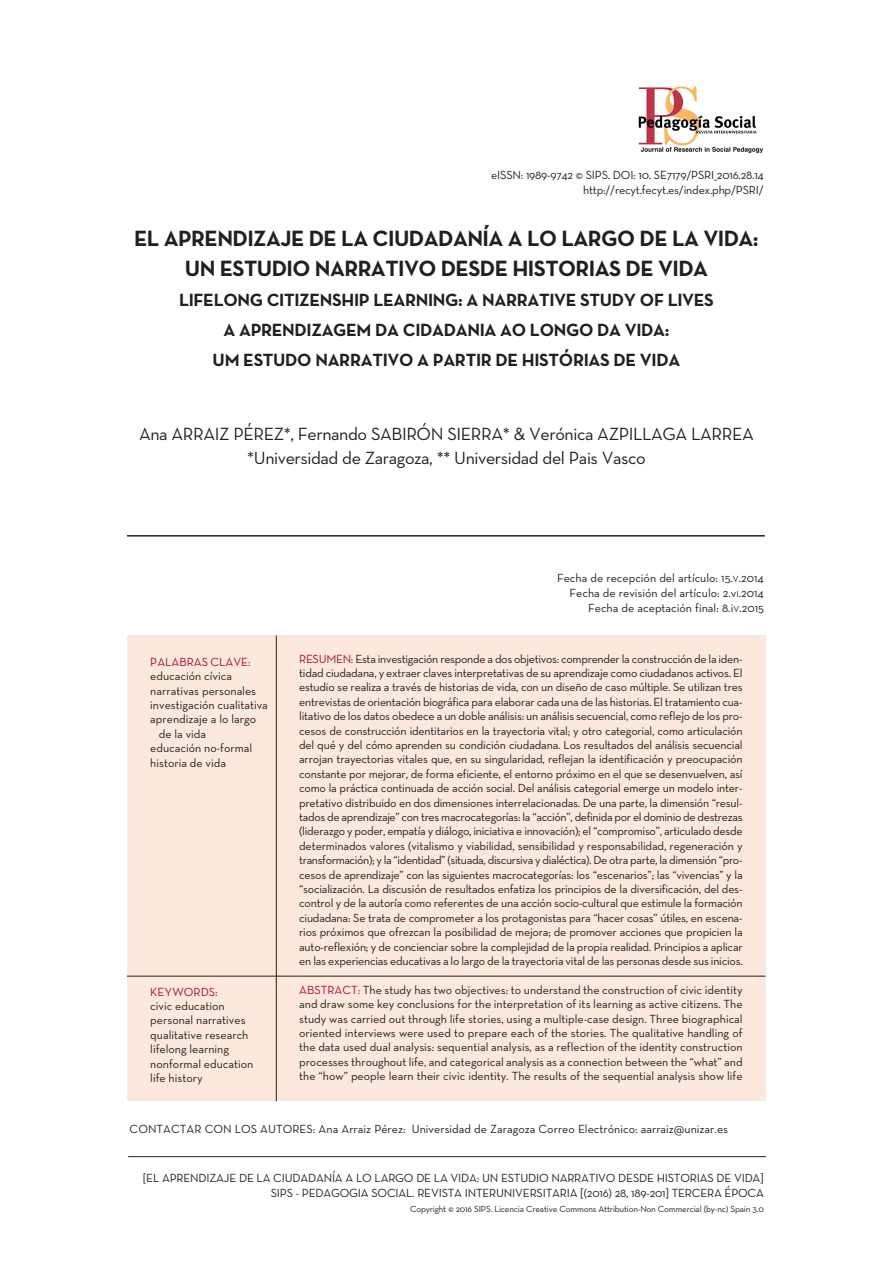
<style>
.page{position:relative;width:893px;height:1263px;background:#fff}
.page>*{position:absolute;margin:0;border:0;box-sizing:border-box;transform-origin:0 0}
.t1{font:700 22.5px/30px "Neutra Text";letter-spacing:-.025em;color:#231f20;text-align:center}
.t2{font:700 18px/30px "Neutra Text";letter-spacing:-.02em;color:#231f20;text-align:center}
.t3{font:18px/24px "Neutra Text";letter-spacing:-.025em;color:#231f20;text-align:center}
.t4{font:12px/14.4px "Neutra Text";color:#231f20;text-align:justify}
.t5{font:12px/15px "Neutra Text";letter-spacing:-.02em;color:#231f20;text-align:right}
.t6{font:12px "Neutra Text";color:#a30a34}
.t7{font:9px "Neutra Text";letter-spacing:-.02em;color:#231f20}
.s1{font-size:9px}
.s2{color:#a30a34}
</style>
<div class="page">
<hr style="left:128px;top:1156px;width:638px;height:1px;background:#231f20">
<img style="left:638px;top:86px;width:126px;height:68px">
<div style="left:128px;top:635px;width:148px;height:466px;background:#fde8dd"></div>
<div style="left:276px;top:635px;width:489px;height:466px;background:#fde8dd"></div>
<hr style="left:276px;top:635px;width:1px;height:466px;background:#231f20">
<hr style="left:127px;top:976px;width:638px;height:1px;background:#231f20">
<hr style="left:127px;top:535px;width:638px;height:1px;background:#231f20">
<p class="t5" style="left:491px;top:167px;width:274px">eISSN: 1989-9742 © SIPS. DOI: 10. SE7179/PSRI_2016.28.14 http://recyt.fecyt.es/index.php/PSRI/</p>
<h1 class="t1" style="left:134px;top:224px;width:626px">EL APRENDIZAJE DE LA CIUDADANÍA A LO LARGO DE LA VIDA:<br>UN ESTUDIO NARRATIVO DESDE HISTORIAS DE VIDA</h1>
<h2 class="t2" style="left:179px;top:285px;width:536px">LIFELONG CITIZENSHIP LEARNING: A NARRATIVE STUDY OF LIVES<br>A APRENDIZAGEM DA CIDADANIA AO LONGO DA VIDA:<br>UM ESTUDO NARRATIVO A PARTIR DE HISTÓRIAS DE VIDA</h2>
<h2 class="t3" style="left:139px;top:421px;width:616px">Ana ARRAIZ PÉREZ*, Fernando SABIRÓN SIERRA* &amp; Verónica AZPILLAGA LARREA *Universidad de Zaragoza, ** Universidad del Pais Vasco</h2>
<p class="t6" style="left:150px;top:655px;width:102px">PALABRAS CLAVE:</p>
<p class="t4" style="left:150px;top:669px;width:83px">educación cívica</p>
<p class="t4" style="left:150px;top:683px;width:107px">narrativas personales</p>
<p class="t4" style="left:150px;top:698px;width:119px">investigación cualitativa</p>
<p class="t4" style="left:150px;top:712px;width:107px">aprendizaje a lo largo</p>
<p class="t4" style="left:159px;top:726px;width:49px">de la vida</p>
<p class="t4" style="left:150px;top:741px;width:103px">educación no-formal</p>
<p class="t4" style="left:150px;top:755px;width:77px">historia de vida</p>
<p class="t6" style="left:150px;top:984px;width:69px">KEYWORDS:</p>
<p class="t4" style="left:150px;top:999px;width:105px;text-align:left">civic education personal narratives qualitative research lifelong learning nonformal education life history</p>
<p class="t4" style="left:557px;top:570px;width:208px;line-height:15px;text-align:right">Fecha de recepción del artículo: 15.<span class="s1">V</span>.2014<br>Fecha de revisión del artículo: 2.v<span class="s1">I</span>.2014<br>Fecha de aceptación final: 8.i<span class="s1">V</span>.2015</p>
<p class="t4" style="left:299px;top:651px;width:445px"><span class="s2">RESUMEN:</span> Esta investigación responde a dos objetivos: comprender la construcción de la iden&shy;tidad ciudadana, y extraer claves interpretativas de su aprendizaje como ciudadanos activos. El estudio se realiza a través de historias de vida, con un diseño de caso múltiple. Se utilizan tres entrevistas de orientación biográfica para elaborar cada una de las historias. El tratamiento cua&shy;litativo de los datos obedece a un doble análisis: un análisis secuencial, como reflejo de los pro&shy;cesos de construcción identitarios en la trayectoria vital; y otro categorial, como articulación del qué y del cómo aprenden su condición ciudadana. Los resultados del análisis secuencial arrojan trayectorias vitales que, en su singularidad, reflejan la identificación y preocupación constante por mejorar, de forma eficiente, el entorno próximo en el que se desenvuelven, así como la práctica continuada de acción social. Del análisis categorial emerge un modelo inter&shy;pretativo distribuido en dos dimensiones interrelacionadas. De una parte, la dimensión “resul&shy;tados de aprendizaje” con tres macrocategorías: la “acción”, definida por el dominio de destrezas (liderazgo y poder, empatía y diálogo, iniciativa e innovación); el “compromiso”, articulado desde determinados valores (vitalismo y viabilidad, sensibilidad y responsabilidad, regeneración y transformación); y la “identidad” (situada, discursiva y dialéctica). De otra parte, la dimensión “pro&shy;cesos de aprendizaje” con las siguientes macrocategorías: los “escenarios”; las “vivencias” y la “socialización. La discusión de resultados enfatiza los principios de la diversificación, del des&shy;control y de la autoría como referentes de una acción socio-cultural que estimule la formación ciudadana: Se trata de comprometer a los protagonistas para “hacer cosas” útiles, en escena&shy;rios próximos que ofrezcan la posibilidad de mejora; de promover acciones que propicien la auto-reflexión; y de concienciar sobre la complejidad de la propia realidad. Principios a aplicar en las experiencias educativas a lo largo de la trayectoria vital de las personas desde sus inicios.</p>
<p class="t4" style="left:299px;top:982px;width:445px"><span class="s2">ABSTRACT:</span> The study has two objectives: to understand the construction of civic identity and draw some key conclusions for the interpretation of its learning as active citizens. The study was carried out through life stories, using a multiple-case design. Three biographical oriented interviews were used to prepare each of the stories. The qualitative handling of the data used dual analysis: sequential analysis, as a reflection of the identity construction processes throughout life, and categorical analysis as a connection between the “what” and the “how” people learn their civic identity. The results of the sequential analysis show life</p>
<p class="t4" style="left:130px;top:1121px;width:600px">CONTACTAR CON LOS AUTORES: Ana Arraiz Pérez: Universidad de Zaragoza Correo Electrónico: aarraiz@unizar.es</p>
<p class="t5" style="left:143px;top:1170px;width:623px">[EL APRENDIZAJE DE LA CIUDADANÍA A LO LARGO DE LA VIDA: UN ESTUDIO NARRATIVO DESDE HISTORIAS DE VIDA]<br>SIPS - PEDAGOGIA SOCIAL. REVISTA INTERUNIVERSITARIA [(2016) 28, 189-201] TERCERA ÉPOCA</p>
<p class="t7" style="left:410px;top:1203px;width:355px">Copyright © 2016 SIPS. Licencia Creative Commons Attribution-Non Commercial (by-nc) Spain 3.0</p>
</div>
